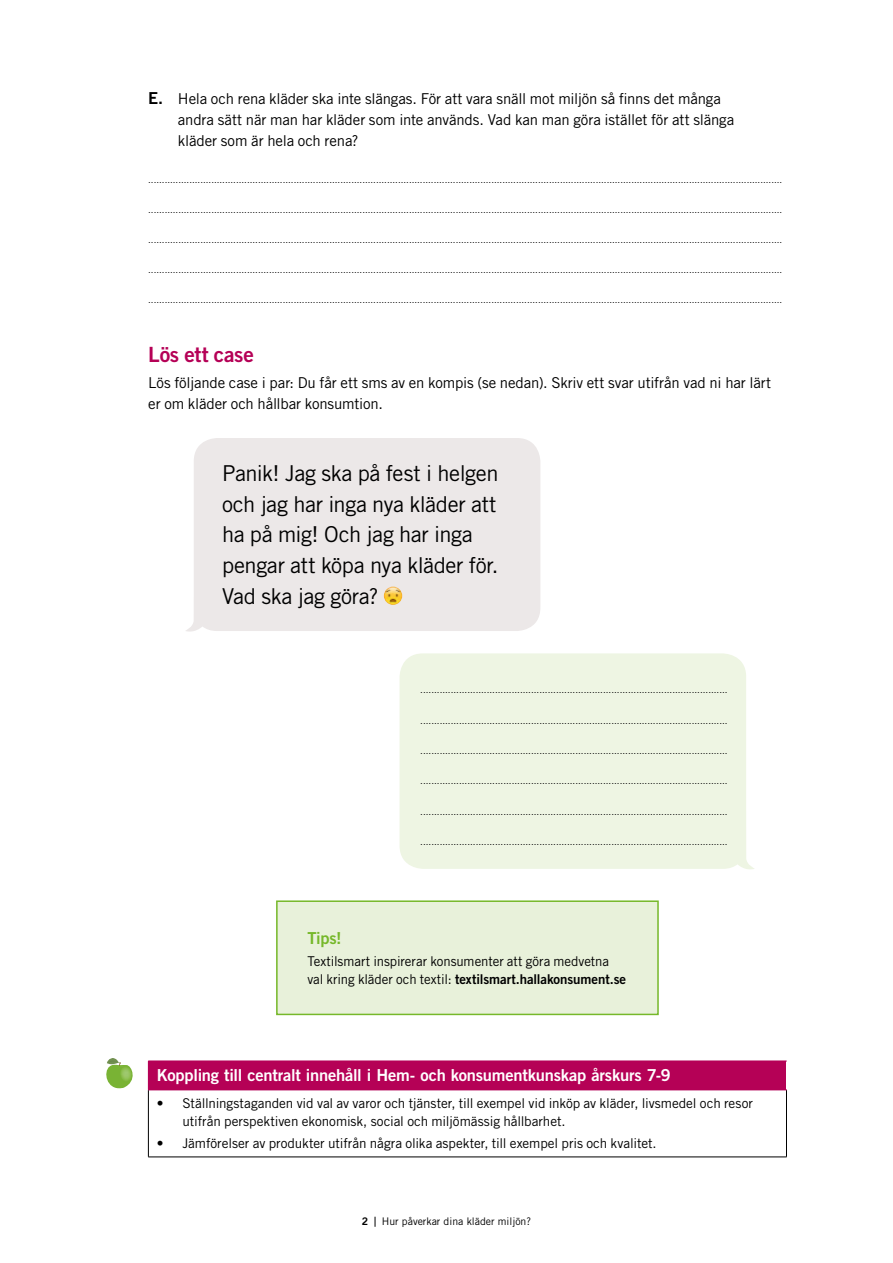
<style>
.page{position:relative;width:893px;height:1263px;background:#fff}
.page>*{position:absolute;margin:0;border:0;box-sizing:border-box;transform-origin:0 0}
.Brödtext__P{font:21.9px/30.6px "Trade Gothic LT Std";letter-spacing:-.015em;color:#000}
.Rubrik_2__H2{font:21px "Trade Gothic LT Std Bd 2";letter-spacing:-.01em;color:#b50156}
.Notis_-_Rubrik_1__H3{font:16.5px "Trade Gothic LT Std Bd 2";letter-spacing:-.015em;color:#fff}
.Notis_-_Rubrik_1__H3-2{font:16.5px "Trade Gothic LT Std Bd 2";color:#76b82a}
.t1{font:16.5px "Trade Gothic LT Std Bd 2";color:#000}
.Brödtext__P-2{font:15px/21px "Trade Gothic LT Std";letter-spacing:-.01em;color:#000}
.Notis_-_Brödtext__P{font:13.5px/18px "Trade Gothic LT Std";letter-spacing:-.005em;color:#000}
.t2{font:10.5px "Trade Gothic LT Std";color:#000}
.t3{font:10.5px "Trade Gothic LT Std Bd 2";color:#000}
.t4{font:9.15px "Trade Gothic LT Std";color:#000}
.t5{font:9px "Trade Gothic LT Std";color:#000}
.s1{font-family:"Trade Gothic LT Std Bd 2"}
</style>
<div class="page">
<div style="left:277px;top:901px;width:381px;height:113px;background:#e8f1da"></div>
<div style="left:276px;top:900px;width:383px;height:115px;border:2px solid #76b82a"></div>
<div style="left:148px;top:1061px;width:638px;height:29px;background:#b50156"></div>
<hr style="left:148px;top:1090px;width:1px;height:67px;background:#000">
<hr style="left:786px;top:1090px;width:1px;height:67px;background:#000">
<hr style="left:148px;top:1157px;width:639px;height:1px;background:#000">
<hr style="left:148px;top:1061px;width:639px;height:1px;background:#b50156">
<hr style="left:148px;top:1090px;width:639px;height:1px;background:#b50156">
<div style="left:400px;top:653px;width:354px;height:217px;background:#eef5e3"></div>
<div style="left:186px;top:438px;width:354px;height:194px;background:#ece8e8"></div>
<img style="left:384px;top:586px;width:18px;height:19px;border-radius:9px">
<svg style="left:106px;top:1058px;width:27px;height:30px"></svg>
<p class="t1" style="left:148px;top:88px;width:17px">E.</p>
<p class="Brödtext__P-2" style="left:178px;top:88px;width:558px">Hela och rena kläder ska inte slängas. För att vara snäll mot miljön så finns det många andra sätt när man har kläder som inte används. Vad kan man göra istället för att slänga kläder som är hela och rena?</p>
<p class="t5" style="left:148px;top:174px;width:636px">.......................................................................................................................................................................................................................................</p>
<p class="t5" style="left:148px;top:204px;width:636px">.......................................................................................................................................................................................................................................</p>
<p class="t5" style="left:148px;top:234px;width:636px">.......................................................................................................................................................................................................................................</p>
<p class="t5" style="left:148px;top:264px;width:636px">.......................................................................................................................................................................................................................................</p>
<p class="t5" style="left:148px;top:294px;width:636px">.......................................................................................................................................................................................................................................</p>
<h2 class="Rubrik_2__H2" style="left:148px;top:342px;width:107px">Lös ett case</h2>
<p class="Brödtext__P-2" style="left:148px;top:371px;width:625px">Lös följande case i par: Du får ett sms av en kompis (se nedan). Skriv ett svar utifrån vad ni har lärt er om kläder och hållbar konsumtion.</p>
<p class="Brödtext__P" style="left:222px;top:458px;width:278px">Panik! Jag ska på fest i helgen och jag har inga nya kläder att ha på mig! Och jag har inga pengar att köpa nya kläder för.<br>Vad ska jag göra?</p>
<p class="t4" style="left:420px;top:685px;width:309px">...............................................................................................................</p>
<p class="t4" style="left:420px;top:715px;width:309px">...............................................................................................................</p>
<p class="t4" style="left:420px;top:745px;width:309px">...............................................................................................................</p>
<p class="t4" style="left:420px;top:775px;width:309px">...............................................................................................................</p>
<p class="t4" style="left:420px;top:806px;width:309px">...............................................................................................................</p>
<p class="t4" style="left:420px;top:836px;width:309px">...............................................................................................................</p>
<h3 class="Notis_-_Rubrik_1__H3-2" style="left:307px;top:927px;width:36px">Tips!</h3>
<p class="Notis_-_Brödtext__P" style="left:307px;top:952px;width:320px">Textilsmart inspirerar konsumenter att göra medvetna val kring kläder och textil: <span class="s1">textilsmart.hallakonsument.se</span></p>
<h3 class="Notis_-_Rubrik_1__H3" style="left:157px;top:1065px;width:515px">Koppling till centralt innehåll i Hem- och konsumentkunskap årskurs 7-9</h3>
<p class="Notis_-_Brödtext__P" style="left:182px;top:1094px;width:572px;text-indent:-26px">• Ställningstaganden vid val av varor och tjänster, till exempel vid inköp av kläder, livsmedel och resor utifrån perspektiven ekonomisk, social och miljömässig hållbarhet.</p>
<p class="Notis_-_Brödtext__P" style="left:157px;top:1134px;width:501px">• Jämförelser av produkter utifrån några olika aspekter, till exempel pris och kvalitet.</p>
<p class="t3" style="left:362px;top:1215px;width:8px">2</p>
<p class="t2" style="left:382px;top:1215px;width:151px">Hur påverkar dina kläder miljön?</p>
</div>
